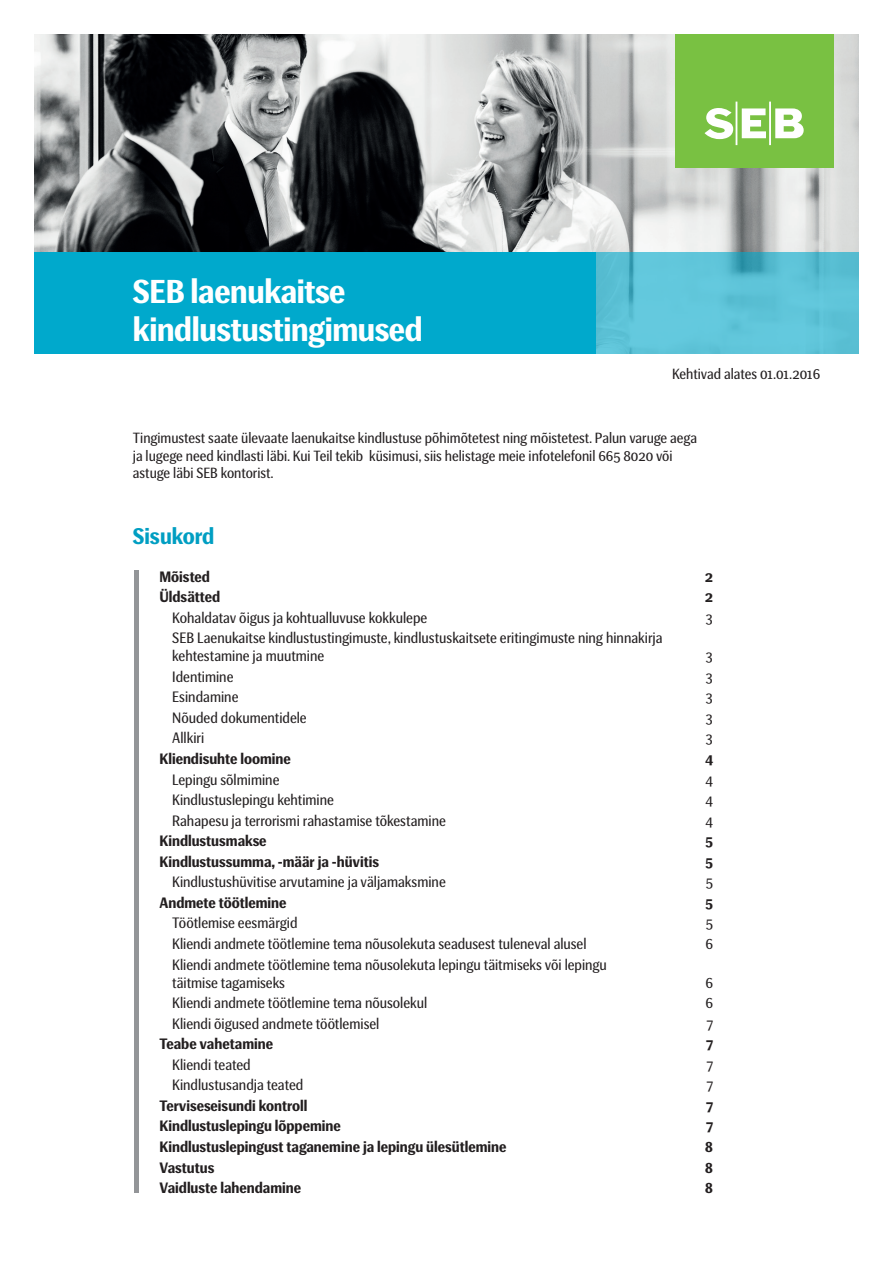
<style>
.page{position:relative;width:893px;height:1263px;background:#fff}
.page>*{position:absolute;margin:0;border:0;box-sizing:border-box;transform-origin:0 0}
.t1{font:700 33px/37.5px "SEB Basic CY";letter-spacing:-.01em;color:#fff}
.t2{font:700 22.5px "SEB Basic CY";color:#009ec2}
.t3{font:15px/18px "SEB Basic CY";color:#231f20}
.t4{font:700 15px "SEB Basic CY";color:#231f20}
.t5{font:14.7px/17.1px "SEB Basic CY";color:#231f20}
</style>
<div class="page">
<img style="left:34px;top:34px;width:825px;height:219px">
<div style="left:595px;top:253px;width:264px;height:101px;background:#5fc5da"></div>
<div style="left:34px;top:253px;width:561px;height:101px;background:#00a9cc"></div>
<div style="left:675px;top:34px;width:158px;height:134px;background:#79c142"></div>
<svg style="left:704px;top:102px;width:100px;height:43px"></svg>
<hr style="left:134px;top:570px;width:4px;height:622px;background:#939598">
<h1 class="t1" style="left:133px;top:274px;width:291px">SEB laenukaitse kindlustustingimused</h1>
<p class="t5" style="left:672px;top:365px;width:150px">Kehtivad alates 01.01.2016</p>
<p class="t5" style="left:133px;top:430px;width:566px">Tingimustest saate ülevaate laenukaitse kindlustuse põhimõtetest ning mõistetest. Palun varuge aega ja lugege need kindlasti läbi. Kui Teil tekib küsimusi, siis helistage meie infotelefonil 665 8020 või astuge läbi SEB kontorist.</p>
<h2 class="t2" style="left:133px;top:523px;width:83px">Sisukord</h2>
<p class="t4" style="left:159px;top:568px;width:52px">Mõisted</p>
<p class="t4" style="left:705px;top:568px;width:9px">2</p>
<p class="t4" style="left:159px;top:588px;width:62px">Üldsätted</p>
<p class="t4" style="left:705px;top:588px;width:9px">2</p>
<p class="t3" style="left:172px;top:609px;width:257px">Kohaldatav õigus ja kohtualluvuse kokkulepe</p>
<p class="t3" style="left:706px;top:609px;width:9px">3</p>
<p class="t3" style="left:172px;top:629px;width:492px">SEB Laenukaitse kindlustustingimuste, kindlustuskaitsete eritingimuste ning hinnakirja kehtestamine ja muutmine</p>
<p class="t3" style="left:706px;top:647px;width:9px">3</p>
<p class="t3" style="left:172px;top:668px;width:63px">Identimine</p>
<p class="t3" style="left:706px;top:668px;width:9px">3</p>
<p class="t3" style="left:172px;top:688px;width:68px">Esindamine</p>
<p class="t3" style="left:706px;top:688px;width:9px">3</p>
<p class="t3" style="left:172px;top:709px;width:136px">Nõuded dokumentidele</p>
<p class="t3" style="left:706px;top:709px;width:9px">3</p>
<p class="t3" style="left:172px;top:730px;width:33px">Allkiri</p>
<p class="t3" style="left:706px;top:730px;width:9px">3</p>
<p class="t4" style="left:159px;top:750px;width:133px">Kliendisuhte loomine</p>
<p class="t4" style="left:705px;top:750px;width:9px">4</p>
<p class="t3" style="left:172px;top:771px;width:109px">Lepingu sõlmimine</p>
<p class="t3" style="left:705px;top:771px;width:9px">4</p>
<p class="t3" style="left:172px;top:791px;width:163px">Kindlustuslepingu kehtimine</p>
<p class="t3" style="left:705px;top:791px;width:9px">4</p>
<p class="t3" style="left:172px;top:812px;width:275px">Rahapesu ja terrorismi rahastamise tõkestamine</p>
<p class="t3" style="left:705px;top:812px;width:9px">4</p>
<p class="t4" style="left:159px;top:832px;width:109px">Kindlustusmakse</p>
<p class="t4" style="left:706px;top:832px;width:9px">5</p>
<p class="t4" style="left:159px;top:853px;width:221px">Kindlustussumma, -määr ja -hüvitis</p>
<p class="t4" style="left:706px;top:853px;width:9px">5</p>
<p class="t3" style="left:172px;top:873px;width:275px">Kindlustushüvitise arvutamine ja väljamaksmine</p>
<p class="t3" style="left:706px;top:873px;width:9px">5</p>
<p class="t4" style="left:159px;top:894px;width:129px">Andmete töötlemine</p>
<p class="t4" style="left:706px;top:894px;width:9px">5</p>
<p class="t3" style="left:172px;top:914px;width:127px">Töötlemise eesmärgid</p>
<p class="t3" style="left:706px;top:914px;width:9px">5</p>
<p class="t3" style="left:172px;top:935px;width:416px">Kliendi andmete töötlemine tema nõusolekuta seadusest tuleneval alusel</p>
<p class="t3" style="left:705px;top:935px;width:9px">6</p>
<p class="t3" style="left:172px;top:956px;width:436px">Kliendi andmete töötlemine tema nõusolekuta lepingu täitmiseks või lepingu täitmise tagamiseks</p>
<p class="t3" style="left:705px;top:974px;width:9px">6</p>
<p class="t3" style="left:172px;top:994px;width:257px">Kliendi andmete töötlemine tema nõusolekul</p>
<p class="t3" style="left:705px;top:994px;width:9px">6</p>
<p class="t3" style="left:172px;top:1015px;width:209px">Kliendi õigused andmete töötlemisel</p>
<p class="t3" style="left:706px;top:1015px;width:8px">7</p>
<p class="t4" style="left:159px;top:1035px;width:115px">Teabe vahetamine</p>
<p class="t4" style="left:706px;top:1035px;width:9px">7</p>
<p class="t3" style="left:172px;top:1056px;width:80px">Kliendi teated</p>
<p class="t3" style="left:706px;top:1056px;width:8px">7</p>
<p class="t3" style="left:172px;top:1076px;width:133px">Kindlustusandja teated</p>
<p class="t3" style="left:706px;top:1076px;width:8px">7</p>
<p class="t4" style="left:159px;top:1097px;width:149px">Terviseseisundi kontroll</p>
<p class="t4" style="left:706px;top:1097px;width:9px">7</p>
<p class="t4" style="left:159px;top:1118px;width:183px">Kindlustuslepingu lõppemine</p>
<p class="t4" style="left:706px;top:1118px;width:9px">7</p>
<p class="t4" style="left:159px;top:1138px;width:348px">Kindlustuslepingust taganemine ja lepingu ülesütlemine</p>
<p class="t4" style="left:705px;top:1138px;width:9px">8</p>
<p class="t4" style="left:159px;top:1159px;width:57px">Vastutus</p>
<p class="t4" style="left:705px;top:1159px;width:9px">8</p>
<p class="t4" style="left:159px;top:1179px;width:143px">Vaidluste lahendamine</p>
<p class="t4" style="left:705px;top:1179px;width:9px">8</p>
</div>
